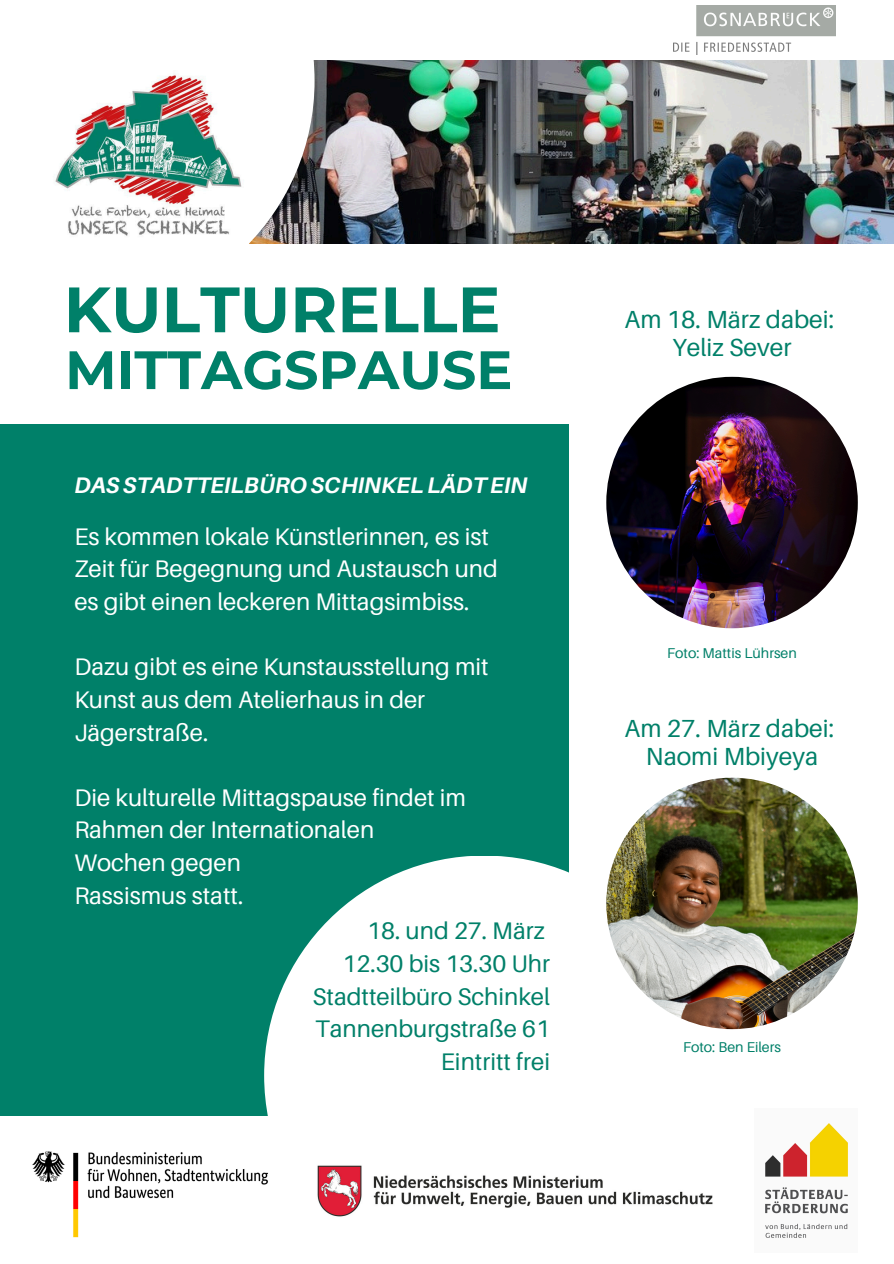
<style>
.page{position:relative;width:894px;height:1264px;background:#fff}
.page>*{position:absolute;margin:0;border:0;box-sizing:border-box;transform-origin:0 0}
.t1{font:700 63.9px "Montserrat";color:#008069}
.t2{font:700 54px "Montserrat";color:#008069}
.t3{font:24.75px/28.2px "Aileron";color:#008069;text-align:center}
.t4{font:24px/32.7px "Aileron";color:#fff}
.t5{font:24px/32.7px "Aileron";color:#008069;text-align:right}
.t6{font:italic 700 22.5px "Aileron";color:#fff}
.t7{font:14.25px "Aileron";color:#008069}
</style>
<div class="page">
<div style="left:0;top:0;width:893px;height:1263px;background:#008069"></div>
<div style="left:298px;top:0;width:595px;height:141px;background:#fff"></div>
<img style="left:314px;top:61px;width:579px;height:183px">
<div style="left:0;top:0;width:314px;height:316px;background:#fff"></div>
<svg style="left:264px;top:856px;width:305px;height:259px;background:#dcedea"></svg>
<div style="left:569px;top:404px;width:324px;height:859px;background:#fff"></div>
<div style="left:0;top:244px;width:893px;height:180px;background:#fff"></div>
<img style="left:606px;top:377px;width:251px;height:251px;border-radius:50%">
<img style="left:606px;top:777px;width:251px;height:252px;border-radius:50%">
<div style="left:0;top:1115px;width:606px;height:148px;background:#fff"></div>
<img style="left:55px;top:73px;width:187px;height:163px">
<img style="left:32px;top:1151px;width:236px;height:87px">
<img style="left:317px;top:1165px;width:396px;height:52px">
<img style="left:765px;top:1123px;width:83px;height:115px">
<img style="left:673px;top:5px;width:162px;height:50px">
<h2 class="t1" style="left:64px;top:270px;width:438px">KULTURELLE</h2>
<h4 class="t2" style="left:65px;top:337px;width:449px">MITTAGSPAUSE</h4>
<p class="t6" style="left:74px;top:471px;width:454px">DAS STADTTEILBÜRO SCHINKEL LÄDT EIN</p>
<h4 class="t4" style="left:74px;top:519px;width:425px">Es kommen lokale Künstlerinnen, es ist<br>Zeit für Begegnung und Austausch und es gibt einen leckeren Mittagsimbiss.</h4>
<p class="t4" style="left:74px;top:650px;width:416px">Dazu gibt es eine Kunstausstellung mit<br>Kunst aus dem Atelierhaus in der<br>Jägerstraße.</p>
<p class="t4" style="left:74px;top:780px;width:393px">Die kulturelle Mittagspause findet im<br>Rahmen der Internationalen<br>Wochen gegen<br>Rassismus statt.</p>
<p class="t5" style="left:312px;top:914px;width:239px">18. und 27. März<br>12.30 bis 13.30 Uhr<br>Stadtteilbüro Schinkel<br>Tannenburgstraße 61</p>
<p class="t5" style="left:440px;top:1044px;width:111px">Eintritt frei</p>
<h3 class="t3" style="left:624px;top:304px;width:211px">Am 18. März dabei:<br>Yeliz Sever</h3>
<h4 class="t7" style="left:667px;top:644px;width:131px">Foto: Mattis Lührsen</h4>
<h4 class="t3" style="left:624px;top:713px;width:211px">Am 27. März dabei:<br>Naomi Mbiyeya</h4>
<h4 class="t7" style="left:683px;top:1037px;width:99px">Foto: Ben Eilers</h4>
</div>
